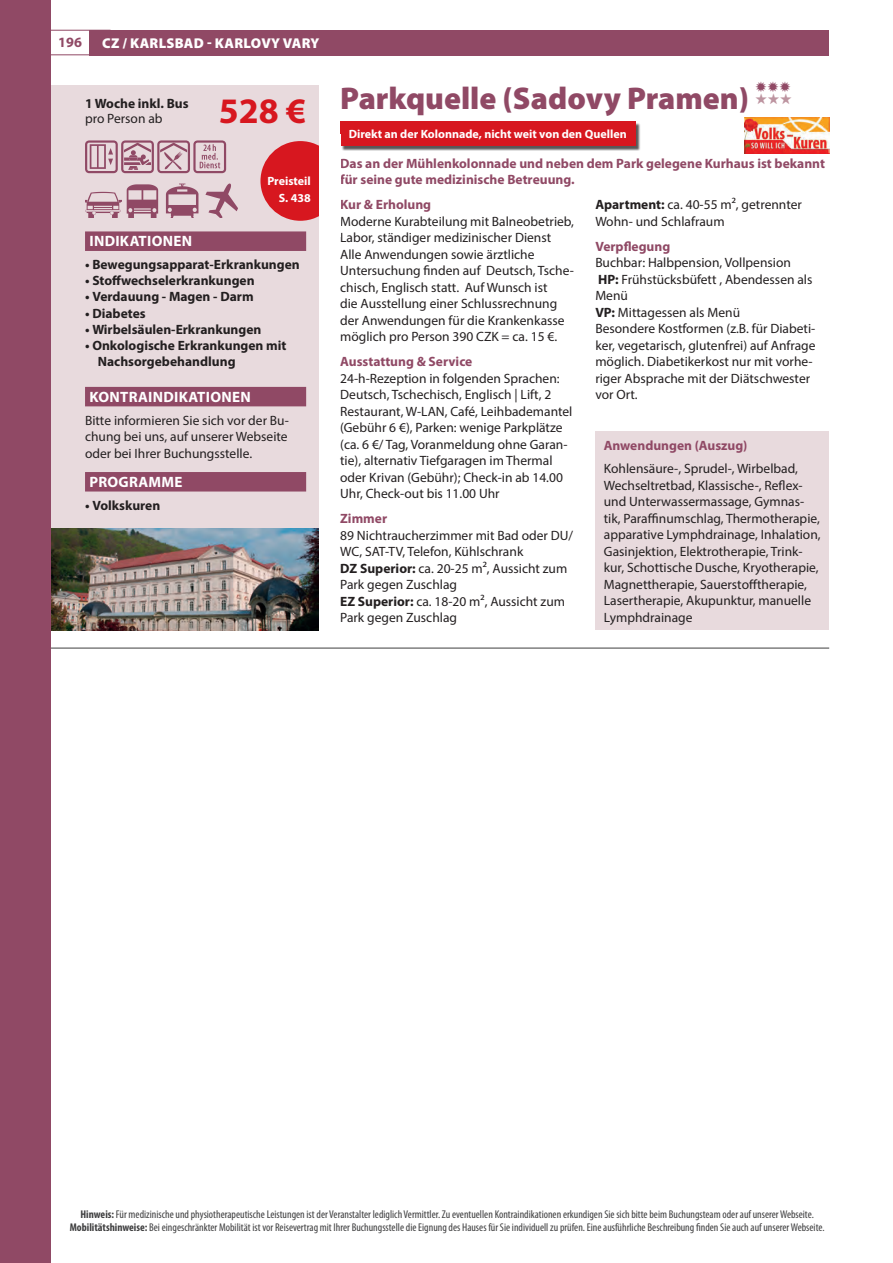
<style>
.page{position:relative;width:893px;height:1263px;background:#fff}
.page>*{position:absolute;margin:0;border:0;box-sizing:border-box;transform-origin:0 0}
.t1{font:700 36px "Myriad Pro";color:#d7171f}
.t2{font:900 31.5px "Myriad Pro";color:#904965}
.t3{font:700 15px "Myriad Pro";letter-spacing:.02em;color:#fff}
.t4{font:15px "Zapf Dingbats Std";color:#904965}
.t5{font:15px "Zapf Dingbats Std";color:#bd94a0}
.t6{font:900 14.25px "Myriad Pro";letter-spacing:.02em;color:#fff}
.t7{font:700 14.25px "Myriad Pro";color:#904965}
.t8{font:13.5px/16.5px "Myriad Pro";color:#231f20}
.t9{font:700 13.5px/16.2px "Myriad Pro";color:#231f20}
.t10{font:700 13.5px/16.5px "Myriad Pro";color:#904965}
.t11{font:700 12px/17.5px "Myriad Pro";color:#fff;text-align:right}
.t12{font:condensed 11.25px/13.5px "Myriad Pro";color:#3e3e3f;text-align:center}
.s1{font-weight:700}
</style>
<div class="page">
<div style="left:89px;top:30px;width:740px;height:25px;background:#904965"></div>
<div style="left:0;top:85px;width:319px;height:545px;background:#e8dadd"></div>
<hr style="left:51px;top:648px;width:778px;height:1px;background:#3e3e3f">
<img style="left:51px;top:528px;width:268px;height:102px">
<div style="left:0;top:0;width:51px;height:1263px;background:#904965"></div>
<hr style="left:0;top:30px;width:111px;height:1px;background:#904965">
<hr style="left:0;top:54px;width:111px;height:1px;background:#904965">
<div style="left:85px;top:231px;width:221px;height:20px;background:#904965"></div>
<div style="left:85px;top:387px;width:221px;height:19px;background:#904965"></div>
<div style="left:85px;top:472px;width:221px;height:19px;background:#904965"></div>
<svg style="left:85px;top:140px;width:96px;height:31px"></svg>
<svg style="left:181px;top:140px;width:46px;height:31px"></svg>
<svg style="left:85px;top:171px;width:26px;height:47px"></svg>
<svg style="left:111px;top:171px;width:40px;height:47px"></svg>
<svg style="left:151px;top:171px;width:39px;height:47px"></svg>
<svg style="left:190px;top:171px;width:48px;height:47px"></svg>
<div style="left:595px;top:431px;width:234px;height:199px;background:#e8dadd"></div>
<div style="left:341px;top:123px;width:299px;height:28px;background:#231f20;opacity:.75"></div>
<div style="left:340px;top:121px;width:295px;height:25px;background:#d7171f"></div>
<img style="left:744px;top:117px;width:85px;height:36px">
<div style="left:260px;top:141px;width:80px;height:80px;background:#d7171f;border-radius:50%"></div>
<div style="left:319px;top:134px;width:21px;height:102px;background:#fff"></div>
<p class="t7" style="left:58px;top:33px;width:25px">196</p>
<p class="t6" style="left:102px;top:34px;width:219px">CZ / KARLSBAD - KARLOVY VARY</p>
<h2 class="t2" style="left:340px;top:77px;width:410px">Parkquelle (Sadovy Pramen)</h2>
<p class="t4" style="left:755px;top:80px;width:37px">✹✹✹</p>
<p class="t9" style="left:85px;top:95px;width:105px">1 Woche inkl. Bus</p>
<p class="t5" style="left:755px;top:92px;width:38px">★★★</p>
<p class="t8" style="left:85px;top:110px;width:79px">pro Person ab</p>
<h1 class="t1" style="left:219px;top:87px;width:89px">528 €</h1>
<p class="t11" style="left:267px;top:171px;width:45px">Preisteil<br>S. 438</p>
<p class="t3" style="left:89px;top:231px;width:104px">INDIKATIONEN</p>
<p class="t9" style="left:85px;top:256px;width:216px">• Bewegungsapparat-Erkrankungen</p>
<p class="t9" style="left:85px;top:272px;width:171px">• Stoffwechselerkrankungen</p>
<p class="t9" style="left:85px;top:288px;width:170px">• Verdauung - Magen - Darm</p>
<p class="t9" style="left:85px;top:304px;width:62px">• Diabetes</p>
<p class="t9" style="left:85px;top:321px;width:178px">• Wirbelsäulen-Erkrankungen</p>
<p class="t9" style="left:98px;top:337px;width:190px;text-indent:-13px">• Onkologische Erkrankungen mit<br>Nachsorgebehandlung</p>
<p class="t3" style="left:89px;top:387px;width:163px">KONTRAINDIKATIONEN</p>
<p class="t8" style="left:85px;top:412px;width:205px;text-align:justify">Bitte informieren Sie sich vor der Bu&shy;chung bei uns, auf unserer Webseite oder bei Ihrer Buchungsstelle.</p>
<p class="t3" style="left:89px;top:472px;width:95px">PROGRAMME</p>
<p class="t9" style="left:85px;top:496px;width:77px">• Volkskuren</p>
<p class="t11" style="left:349px;top:124px;width:280px">Direkt an der Kolonnade, nicht weit von den Quellen</p>
<p class="t10" style="left:340px;top:154px;width:486px">Das an der Mühlenkolonnade und neben dem Park gelegene Kurhaus ist bekannt für seine gute medizinische Betreuung.</p>
<p class="t10" style="left:340px;top:196px;width:93px">Kur &amp; Erholung</p>
<p class="t8" style="left:340px;top:213px;width:235px">Moderne Kurabteilung mit Balneobetrieb, Labor, ständiger medizinischer Dienst Alle Anwendungen sowie ärztliche Untersuchung finden auf Deutsch, Tsche&shy;chisch, Englisch statt. Auf Wunsch ist<br>die Ausstellung einer Schlussrechnung der Anwendungen für die Krankenkasse möglich pro Person 390 CZK = ca. 15 €.</p>
<p class="t10" style="left:340px;top:353px;width:134px">Ausstattung &amp; Service</p>
<p class="t8" style="left:340px;top:370px;width:234px">24-h-Rezeption in folgenden Sprachen:<br>Deutsch, Tschechisch, Englisch | Lift, 2<br>Restaurant, W-LAN, Café, Leihbademantel (Gebühr 6 €), Parken: wenige Parkplätze (ca. 6 €/ Tag, Voranmeldung ohne Garan&shy;tie), alternativ Tiefgaragen im Thermal oder Krivan (Gebühr); Check-in ab 14.00<br>Uhr, Check-out bis 11.00 Uhr</p>
<p class="t10" style="left:340px;top:510px;width:48px">Zimmer</p>
<p class="t8" style="left:340px;top:527px;width:234px">89 Nichtraucherzimmer mit Bad oder DU/<br>WC, SAT-TV, Telefon, Kühlschrank<br><span class="s1">DZ Superior:</span> ca. 20-25 m², Aussicht zum<br>Park gegen Zuschlag<br><span class="s1">EZ Superior:</span> ca. 18-20 m², Aussicht zum<br>Park gegen Zuschlag</p>
<p class="t8" style="left:595px;top:196px;width:208px"><span class="s1">Apartment:</span> ca. 40-55 m², getrennter<br>Wohn- und Schlafraum</p>
<p class="t10" style="left:595px;top:237px;width:76px">Verpflegung</p>
<p class="t8" style="left:595px;top:254px;width:222px">Buchbar: Halbpension, Vollpension<br><span class="s1">HP:</span> Frühstücksbüfett , Abendessen als<br>Menü<br><span class="s1">VP:</span> Mittagessen als Menü<br>Besondere Kostformen (z.B. für Diabeti&shy;ker, vegetarisch, glutenfrei) auf Anfrage möglich. Diabetikerkost nur mit vorhe&shy;riger Absprache mit der Diätschwester vor Ort.</p>
<p class="t10" style="left:604px;top:437px;width:145px">Anwendungen (Auszug)</p>
<p class="t8" style="left:604px;top:460px;width:218px">Kohlensäure-, Sprudel-, Wirbelbad, Wechseltretbad, Klassische-, Reflex&shy;und Unterwassermassage, Gymnas&shy;tik, Paraffinumschlag, Thermotherapie, apparative Lymphdrainage, Inhalation, Gasinjektion, Elektrotherapie, Trink&shy;kur, Schottische Dusche, Kryotherapie, Magnettherapie, Sauerstofftherapie, Lasertherapie, Akupunktur, manuelle Lymphdrainage</p>
<p class="t12" style="left:70px;top:1207px;width:756px"><span class="s1">Hinweis:</span> Für medizinische und physiotherapeutische Leistungen ist der Veranstalter lediglich Vermittler. Zu eventuellen Kontraindikationen erkundigen Sie sich bitte beim Buchungsteam oder auf unserer Webseite.<br><span class="s1">Mobilitätshinweise:</span> Bei eingeschränkter Mobilität ist vor Reisevertrag mit Ihrer Buchungsstelle die Eignung des Hauses für Sie individuell zu prüfen. Eine ausführliche Beschreibung finden Sie auch auf unserer Webseite.</p>
</div>
